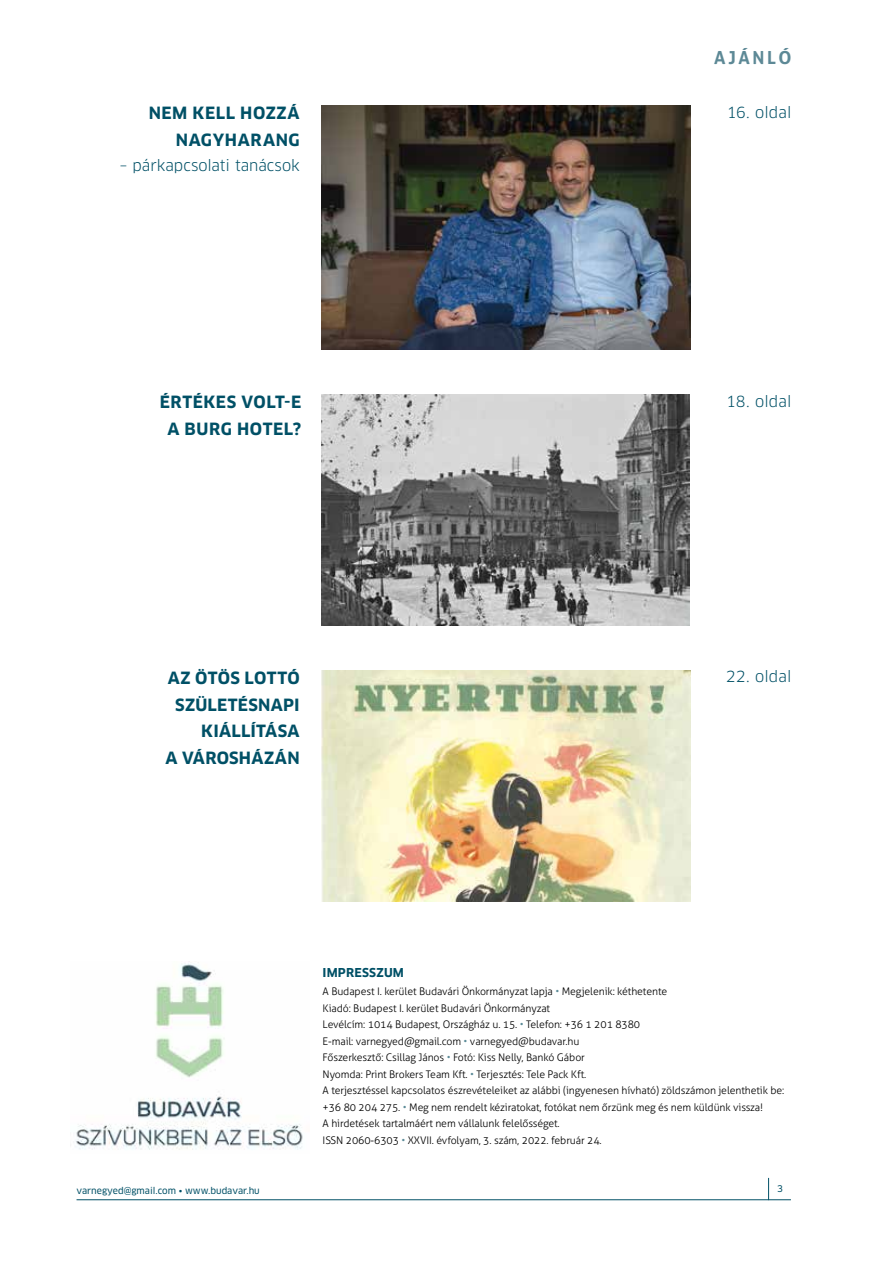
<style>
.page{position:relative;width:893px;height:1263px;background:#fff}
.page>*{position:absolute;margin:0;border:0;box-sizing:border-box;transform-origin:0 0}
.t1{font:700 18px "Aller";letter-spacing:.15em;color:#5d8996}
.t2{font:700 16.5px/27px "Clan Pro";letter-spacing:.025em;color:#005066;text-align:right}
.t3{font:15px "Clan Pro";letter-spacing:.005em;color:#005066}
.t4{font:700 12px "Clan Pro";letter-spacing:.015em;color:#005066}
.t5{font:300 10.5px/16.5px "Aller";letter-spacing:-.01em;color:#000}
.t6{font:9px "Clan Pro News";color:#005066}
.s1{color:#5a8a97}
</style>
<div class="page">
<svg style="left:768px;top:1178px;width:1px;height:21px"></svg>
<hr style="left:77px;top:1199px;width:714px;height:1px;background:#005066">
<img style="left:322px;top:106px;width:368px;height:243px">
<img style="left:75px;top:963px;width:228px;height:187px">
<img style="left:322px;top:670px;width:368px;height:231px">
<img style="left:322px;top:395px;width:367px;height:231px">
<h2 class="t2" style="left:149px;top:100px;width:153px">NEM KELL HOZZÁ<br>NAGYHARANG</h2>
<h3 class="t3" style="left:120px;top:157px;width:182px">– párkapcsolati tanácsok</h3>
<h1 class="t1" style="left:714px;top:46px;width:79px">AJÁNLÓ</h1>
<h3 class="t3" style="left:727px;top:103px;width:66px">16. oldal</h3>
<h2 class="t2" style="left:160px;top:388px;width:143px;text-align:center">ÉRTÉKES VOLT-E<br>A BURG HOTEL?</h2>
<h3 class="t3" style="left:726px;top:392px;width:67px">18. oldal</h3>
<h2 class="t2" style="left:165px;top:664px;width:136px">AZ ÖTÖS LOTTÓ<br>SZÜLETÉSNAPI<br>KIÁLLÍTÁSA<br>A VÁROSHÁZÁN</h2>
<h3 class="t3" style="left:726px;top:668px;width:67px">22. oldal</h3>
<p class="t4" style="left:323px;top:966px;width:83px">IMPRESSZUM</p>
<p class="t5" style="left:323px;top:983px;width:463px">A Budapest I. kerület Budavári Önkormányzat lapja <span class="s1">•</span> Megjelenik: kéthetente<br>Kiadó: Budapest I. kerület Budavári Önkormányzat<br>Levélcím: 1014 Budapest, Országház u. 15. <span class="s1">•</span> Telefon: +36 1 201 8380<br>E-mail: varnegyed@gmail.com <span class="s1">•</span> varnegyed@budavar.hu<br>Főszerkesztő: Csillag János <span class="s1">•</span> Fotó: Kiss Nelly, Bankó Gábor<br>Nyomda: Print Brokers Team Kft. <span class="s1">•</span> Terjesztés: Tele Pack Kft.<br>A terjesztéssel kapcsolatos észrevételeiket az alábbi (ingyenesen hívható) zöldszámon jelenthetik be: +36 80 204 275. <span class="s1">•</span> Meg nem rendelt kéziratokat, fotókat nem őrzünk meg és nem küldünk vissza!<br>A hirdetések tartalmáért nem vállalunk felelősséget.<br>ISSN 2060-6303 <span class="s1">•</span> XXVII. évfolyam, 3. szám, 2022. február 24.</p>
<p class="t6" style="left:77px;top:1185px;width:185px">varnegyed@gmail.com • www.budavar.hu</p>
<p class="t6" style="left:777px;top:1183px;width:7px">3</p>
</div>
